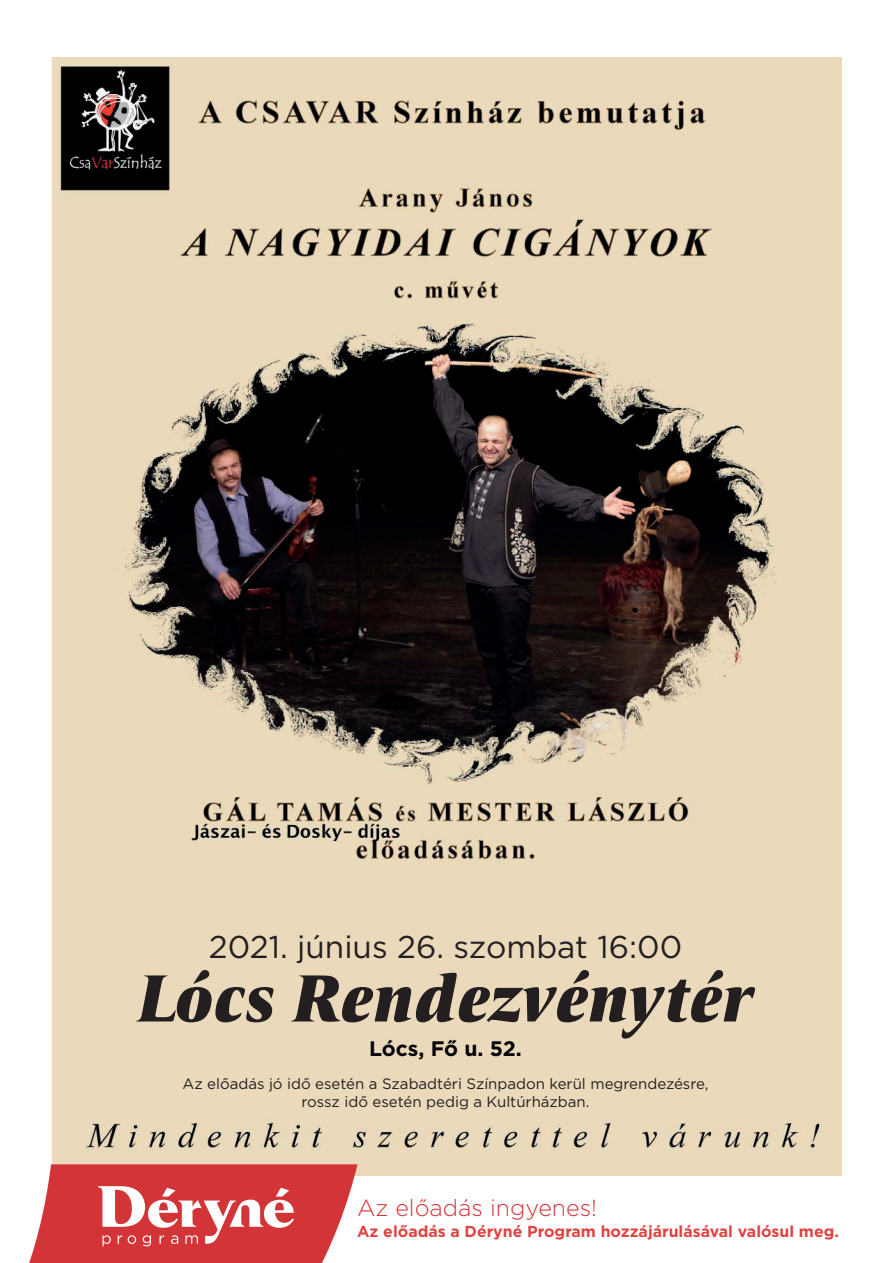
<style>
.page{position:relative;width:893px;height:1263px;background:#fff}
.page>*{position:absolute;margin:0;border:0;box-sizing:border-box;transform-origin:0 0}
.t1{font:italic 800 69px "Candide";color:#231f20}
.t2{font:31.5px "Gotham";color:#231f20}
.t3{font:300 23.25px "Gotham";color:#d33437}
.t4{font:700 21px "Gotham";letter-spacing:-.01em;color:#030205}
.t5{font:700 15.9px "Gotham";color:#df4341}
.t6{font:15px/18px "Gotham";color:#231f20;text-align:center}
</style>
<div class="page">
<img style="left:51px;top:57px;width:791px;height:1119px">
<svg style="left:29px;top:1164px;width:328px;height:99px"></svg>
<div style="left:104px;top:1236px;width:6px;height:7px;background:#d33437;border-radius:3px"></div>
<h2 class="t2" style="left:209px;top:927px;width:475px">2021. június 26. szombat 16:00</h2>
<h1 class="t1" style="left:136px;top:953px;width:620px">Lócs Rendezvénytér</h1>
<h3 class="t4" style="left:369px;top:1035px;width:154px">Lócs, Fő u. 52.</h3>
<p class="t6" style="left:182px;top:1074px;width:528px">Az előadás jó idő esetén a Szabadtéri Színpadon kerül megrendezésre, rossz idő esetén pedig a Kultúrházban.</p>
<h3 class="t3" style="left:357px;top:1193px;width:241px">Az előadás ingyenes!</h3>
<p class="t5" style="left:357px;top:1221px;width:483px">Az előadás a Déryné Program hozzájárulásával valósul meg.</p>
</div>
